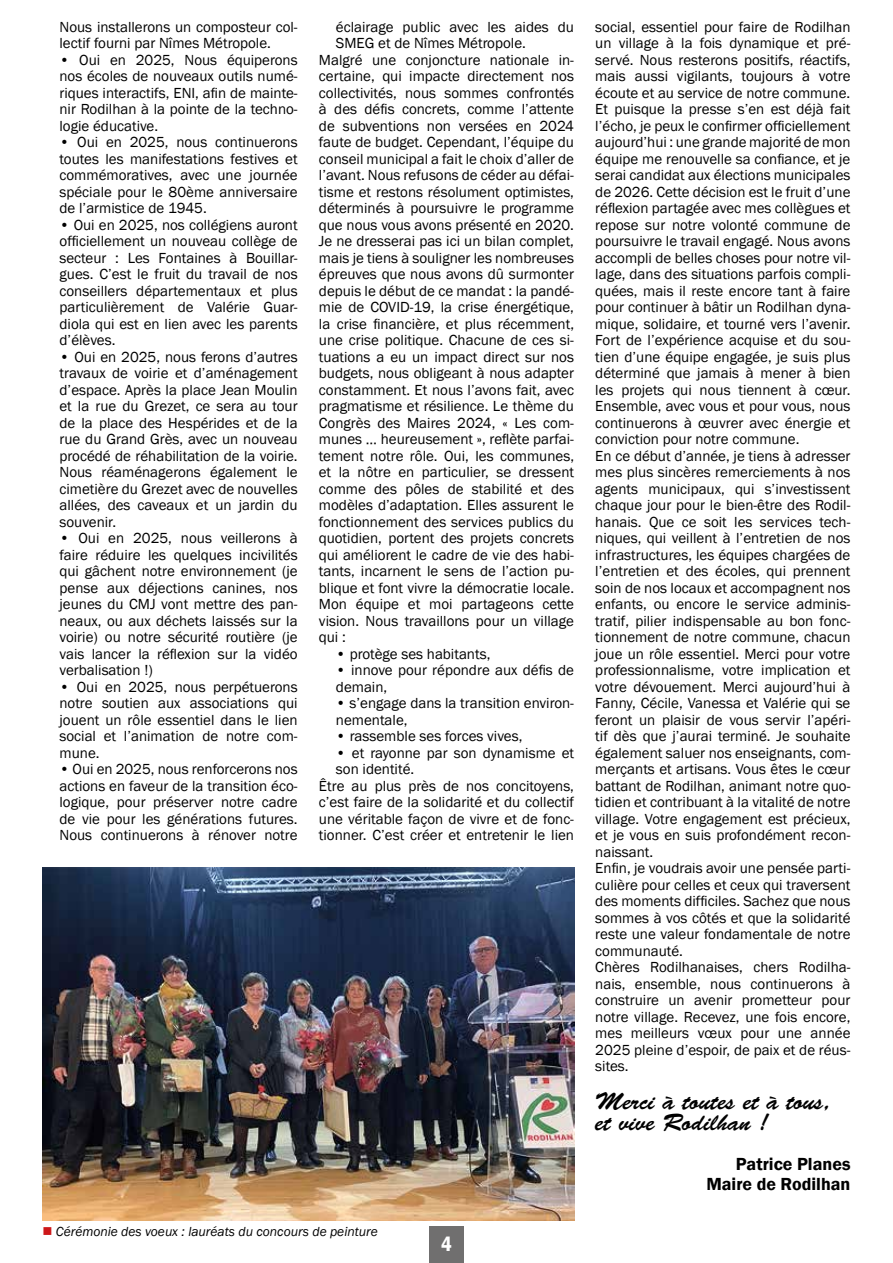
<style>
.page{position:relative;width:893px;height:1263px;background:#fff}
.page>*{position:absolute;margin:0;border:0;box-sizing:border-box;transform-origin:0 0}
.t1{font:24px/21px "Brush Script Std";color:#000}
.t2{font:600 condensed 21px "Franklin Gothic";color:#fff}
.t3{font:600 18px/19.8px "Franklin Gothic";color:#000;text-align:right}
.t4{font:15px/16.5px "Franklin Gothic";color:#000;text-align:justify}
.t5{font:italic 13.5px "Franklin Gothic";color:#000}
</style>
<div class="page">
<img style="left:43px;top:867px;width:531px;height:353px">
<div style="left:429px;top:1226px;width:34px;height:37px;background:#706f6f"></div>
<p class="t4" style="left:60px;top:19px;width:240px">Nous installerons un composteur col&shy;lectif fourni par Nîmes Métropole.</p>
<p class="t4" style="left:60px;top:52px;width:240px">• Oui en 2025, Nous équiperons nos écoles de nouveaux outils numé&shy;riques interactifs, ENI, afin de mainte&shy;nir Rodilhan à la pointe de la techno&shy;logie éducative.</p>
<p class="t4" style="left:60px;top:134px;width:240px">• Oui en 2025, nous continuerons toutes les manifestations festives et commémoratives, avec une journée spéciale pour le 80ème anniversaire de l’armistice de 1945.</p>
<p class="t4" style="left:60px;top:217px;width:240px">• Oui en 2025, nos collégiens auront officiellement un nouveau collège de secteur : Les Fontaines à Bouillar&shy;gues. C’est le fruit du travail de nos conseillers départementaux et plus particulièrement de Valérie Guar&shy;diola qui est en lien avec les parents d’élèves.</p>
<p class="t4" style="left:60px;top:349px;width:240px">• Oui en 2025, nous ferons d’autres travaux de voirie et d’aménagement d’espace. Après la place Jean Moulin et la rue du Grezet, ce sera au tour de la place des Hespérides et de la rue du Grand Grès, avec un nouveau procédé de réhabilitation de la voirie.<br>Nous réaménagerons également le cimetière du Grezet avec de nouvelles allées, des caveaux et un jardin du souvenir.</p>
<p class="t4" style="left:60px;top:530px;width:240px">• Oui en 2025, nous veillerons à faire réduire les quelques incivilités qui gâchent notre environnement (je pense aux déjections canines, nos jeunes du CMJ vont mettre des pan&shy;neaux, ou aux déchets laissés sur la voirie) ou notre sécurité routière (je vais lancer la réflexion sur la vidéo verbalisation !)</p>
<p class="t4" style="left:60px;top:679px;width:240px">• Oui en 2025, nous perpétuerons notre soutien aux associations qui jouent un rôle essentiel dans le lien social et l’animation de notre com&shy;mune.</p>
<p class="t4" style="left:60px;top:761px;width:240px">• Oui en 2025, nous renforcerons nos actions en faveur de la transition éco&shy;logique, pour préserver notre cadre de vie pour les générations futures.<br>Nous continuerons à rénover notre</p>
<p class="t4" style="left:336px;top:19px;width:240px">éclairage public avec les aides du</p>
<p class="t4" style="left:336px;top:35px;width:191px">SMEG et de Nîmes Métropole.</p>
<p class="t4" style="left:319px;top:52px;width:257px">Malgré une conjoncture nationale in-</p>
<p class="t4" style="left:319px;top:68px;width:257px">certaine, qui impacte directement nos</p>
<p class="t4" style="left:319px;top:85px;width:257px">collectivités, nous sommes confrontés</p>
<p class="t4" style="left:319px;top:101px;width:257px">à des défis concrets, comme l’attente</p>
<p class="t4" style="left:319px;top:118px;width:257px">de subventions non versées en 2024</p>
<p class="t4" style="left:319px;top:134px;width:257px">faute de budget. Cependant, l’équipe du</p>
<p class="t4" style="left:319px;top:151px;width:257px">conseil municipal a fait le choix d’aller de</p>
<p class="t4" style="left:319px;top:167px;width:257px">l’avant. Nous refusons de céder au défai-</p>
<p class="t4" style="left:319px;top:184px;width:257px">tisme et restons résolument optimistes,</p>
<p class="t4" style="left:319px;top:200px;width:257px">déterminés à poursuivre le programme</p>
<p class="t4" style="left:319px;top:217px;width:257px">que nous vous avons présenté en 2020.</p>
<p class="t4" style="left:319px;top:233px;width:257px">Je ne dresserai pas ici un bilan complet,</p>
<p class="t4" style="left:319px;top:250px;width:257px">mais je tiens à souligner les nombreuses</p>
<p class="t4" style="left:319px;top:266px;width:257px">épreuves que nous avons dû surmonter</p>
<p class="t4" style="left:319px;top:283px;width:257px">depuis le début de ce mandat : la pandé-</p>
<p class="t4" style="left:319px;top:299px;width:257px">mie de COVID-19, la crise énergétique,</p>
<p class="t4" style="left:319px;top:316px;width:257px">la crise financière, et plus récemment,</p>
<p class="t4" style="left:319px;top:332px;width:257px">une crise politique. Chacune de ces si-</p>
<p class="t4" style="left:319px;top:349px;width:257px">tuations a eu un impact direct sur nos</p>
<p class="t4" style="left:319px;top:365px;width:257px">budgets, nous obligeant à nous adapter</p>
<p class="t4" style="left:319px;top:382px;width:257px">constamment. Et nous l’avons fait, avec</p>
<p class="t4" style="left:319px;top:398px;width:257px">pragmatisme et résilience. Le thème du</p>
<p class="t4" style="left:319px;top:415px;width:257px">Congrès des Maires 2024, « Les com-</p>
<p class="t4" style="left:319px;top:431px;width:257px">munes … heureusement », reflète parfai-</p>
<p class="t4" style="left:319px;top:448px;width:257px">tement notre rôle. Oui, les communes,</p>
<p class="t4" style="left:319px;top:464px;width:257px">et la nôtre en particulier, se dressent</p>
<p class="t4" style="left:319px;top:481px;width:257px">comme des pôles de stabilité et des</p>
<p class="t4" style="left:319px;top:497px;width:257px">modèles d’adaptation. Elles assurent le</p>
<p class="t4" style="left:319px;top:514px;width:257px">fonctionnement des services publics du</p>
<p class="t4" style="left:319px;top:530px;width:257px">quotidien, portent des projets concrets</p>
<p class="t4" style="left:319px;top:547px;width:257px">qui améliorent le cadre de vie des habi-</p>
<p class="t4" style="left:319px;top:563px;width:257px">tants, incarnent le sens de l’action pu-</p>
<p class="t4" style="left:319px;top:580px;width:257px">blique et font vivre la démocratie locale.</p>
<p class="t4" style="left:319px;top:596px;width:257px">Mon équipe et moi partageons cette</p>
<p class="t4" style="left:319px;top:613px;width:257px">vision. Nous travaillons pour un village</p>
<p class="t4" style="left:319px;top:629px;width:28px">qui :</p>
<p class="t4" style="left:336px;top:646px;width:156px">• protège ses habitants,</p>
<p class="t4" style="left:336px;top:662px;width:240px">• innove pour répondre aux défis de demain,</p>
<p class="t4" style="left:336px;top:695px;width:240px">• s’engage dans la transition environ&shy;nementale,</p>
<p class="t4" style="left:336px;top:728px;width:188px">• rassemble ses forces vives,</p>
<p class="t4" style="left:336px;top:745px;width:240px">• et rayonne par son dynamisme et</p>
<p class="t4" style="left:336px;top:761px;width:80px">son identité.</p>
<p class="t4" style="left:319px;top:778px;width:257px">Être au plus près de nos concitoyens,</p>
<p class="t4" style="left:319px;top:794px;width:257px">c’est faire de la solidarité et du collectif</p>
<p class="t4" style="left:319px;top:811px;width:257px">une véritable façon de vivre et de fonc-</p>
<p class="t4" style="left:319px;top:827px;width:257px">tionner. C’est créer et entretenir le lien</p>
<p class="t5" style="left:56px;top:1223px;width:323px">Cérémonie des voeux : lauréats du concours de peinture</p>
<h2 class="t2" style="left:441px;top:1229px;width:12px">4</h2>
<p class="t4" style="left:595px;top:19px;width:257px;text-align:left">social, essentiel pour faire de Rodilhan un village à la fois dynamique et pré&shy;servé. Nous resterons positifs, réactifs, mais aussi vigilants, toujours à votre écoute et au service de notre commune.<br>Et puisque la presse s’en est déjà fait l’écho, je peux le confirmer officiellement aujourd’hui : une grande majorité de mon équipe me renouvelle sa confiance, et je serai candidat aux élections municipales de 2026. Cette décision est le fruit d’une réflexion partagée avec mes collègues et repose sur notre volonté commune de poursuivre le travail engagé. Nous avons accompli de belles choses pour notre vil&shy;lage, dans des situations parfois compli&shy;quées, mais il reste encore tant à faire pour continuer à bâtir un Rodilhan dyna&shy;mique, solidaire, et tourné vers l’avenir.<br>Fort de l’expérience acquise et du sou&shy;tien d’une équipe engagée, je suis plus déterminé que jamais à mener à bien les projets qui nous tiennent à cœur.<br>Ensemble, avec vous et pour vous, nous continuerons à œuvrer avec énergie et conviction pour notre commune.<br>En ce début d’année, je tiens à adresser mes plus sincères remerciements à nos agents municipaux, qui s’investissent chaque jour pour le bien-être des Rodil&shy;hanais. Que ce soit les services tech&shy;niques, qui veillent à l’entretien de nos infrastructures, les équipes chargées de l’entretien et des écoles, qui prennent soin de nos locaux et accompagnent nos enfants, ou encore le service adminis&shy;tratif, pilier indispensable au bon fonc&shy;tionnement de notre commune, chacun joue un rôle essentiel. Merci pour votre professionnalisme, votre implication et votre dévouement. Merci aujourd’hui à Fanny, Cécile, Vanessa et Valérie qui se feront un plaisir de vous servir l’apéri&shy;tif dès que j’aurai terminé. Je souhaite également saluer nos enseignants, com&shy;merçants et artisans. Vous êtes le cœur battant de Rodilhan, animant notre quo&shy;tidien et contribuant à la vitalité de notre village. Votre engagement est précieux, et je vous en suis profondément recon&shy;naissant.<br>Enfin, je voudrais avoir une pensée parti&shy;culière pour celles et ceux qui traversent des moments difficiles. Sachez que nous sommes à vos côtés et que la solidarité reste une valeur fondamentale de notre communauté.<br>Chères Rodilhanaises, chers Rodilha&shy;nais, ensemble, nous continuerons à construire un avenir prometteur pour notre village. Recevez, une fois encore, mes meilleurs vœux pour une année 2025 pleine d’espoir, de paix et de réus&shy;sites.</p>
<h1 class="t1" style="left:595px;top:1091px;width:237px">Merci à toutes et à tous, et vive Rodilhan !</h1>
<p class="t3" style="left:706px;top:1154px;width:146px">Patrice Planes<br>Maire de Rodilhan</p>
</div>
